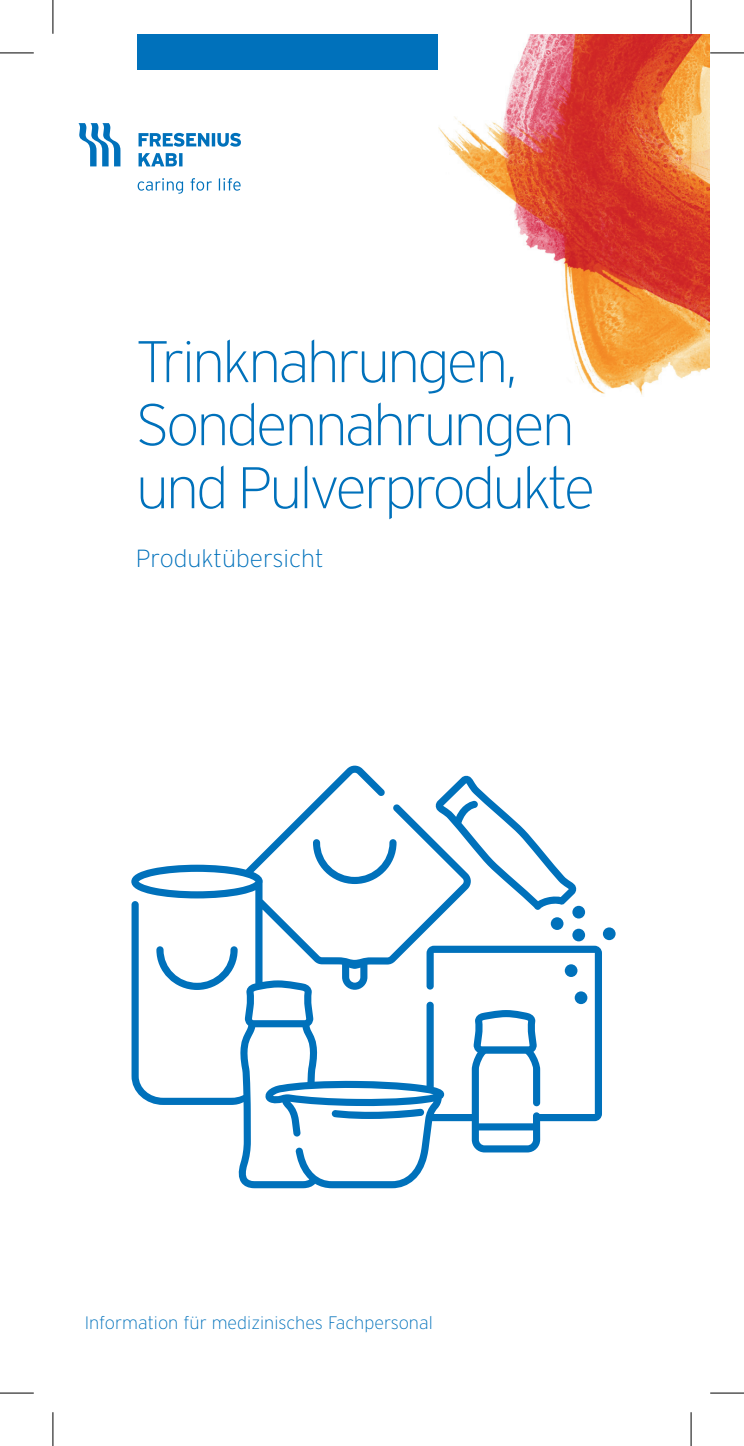
<style>
.page{position:relative;width:744px;height:1446px;background:#fff}
.page>*{position:absolute;margin:0;border:0;box-sizing:border-box;transform-origin:0 0}
.t1{font:200 58.5px/63px "Interstate";letter-spacing:-.05em;color:#0071bb}
.t2{font:200 24.75px "Interstate";color:#0071bb}
.t3{font:200 18px "Interstate";color:#0071bb}
</style>
<div class="page">
<img style="left:438px;top:34px;width:271px;height:361px">
<div style="left:137px;top:34px;width:301px;height:36px;background:#0071bb"></div>
<svg style="left:78px;top:123px;width:42px;height:43px"></svg>
<svg style="left:138px;top:153px;width:44px;height:13px"></svg>
<svg style="left:138px;top:133px;width:103px;height:14px"></svg>
<svg style="left:138px;top:178px;width:102px;height:16px"></svg>
<div style="left:603px;top:927px;width:12px;height:13px;background:#0071bb;border-radius:50%"></div>
<svg style="left:131px;top:765px;width:471px;height:423px"></svg>
<svg style="left:331px;top:1108px;width:93px;height:10px"></svg>
<hr style="left:0;top:53px;width:34px;height:1px;background:#000">
<hr style="left:710px;top:53px;width:34px;height:1px;background:#000">
<hr style="left:0;top:1392px;width:34px;height:1px;background:#000">
<hr style="left:710px;top:1392px;width:34px;height:1px;background:#000">
<hr style="left:53px;top:0;width:1px;height:34px;background:#000">
<hr style="left:53px;top:1411px;width:1px;height:34px;background:#000">
<hr style="left:690px;top:0;width:1px;height:34px;background:#000">
<hr style="left:690px;top:1411px;width:1px;height:34px;background:#000">
<p class="t1" style="left:136px;top:330px;width:461px">Trinknahrungen,<br>Sondennahrungen und Pulverprodukte</p>
<p class="t2" style="left:136px;top:544px;width:189px">Produktübersicht</p>
<p class="t3" style="left:85px;top:1312px;width:349px">Information für medizinisches Fachpersonal</p>
</div>
